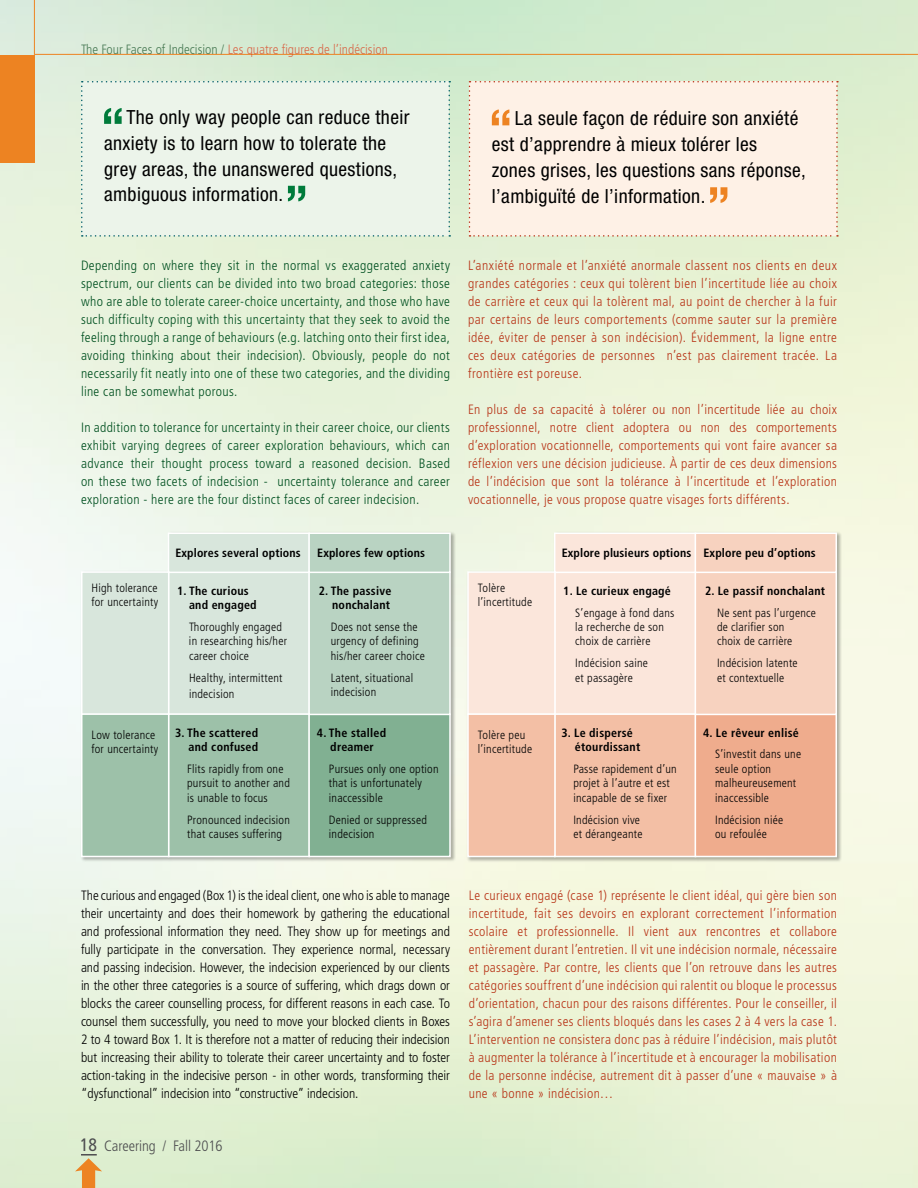
<style>
.page{position:relative;width:918px;height:1188px;background:#fff}
.page>*{position:absolute;margin:0;border:0;box-sizing:border-box;transform-origin:0 0}
.t1{font:condensed 19.5px/25.8px "Helvetica Neue";letter-spacing:.02em;color:#000}
.t2{font:300 condensed 15px "Frutiger LT Std";letter-spacing:-.005em;color:#4d4d4f}
.t3{font:300 condensed 13.5px/18px "Frutiger LT Std";letter-spacing:.03em;color:#b83518;text-align:justify}
.t4{font:300 condensed 13.5px/18px "Frutiger LT Std";letter-spacing:-.005em;color:#000;text-align:justify}
.t5{font:300 condensed 13.5px/18px "Frutiger LT Std";letter-spacing:.025em;color:#005020;text-align:justify}
.t6{font:300 condensed 13.5px "Frutiger LT Std";color:#db4020}
.t7{font:300 condensed 12px/14.4px "Frutiger";letter-spacing:.02em;color:#000}
.t8{font:700 condensed 12px/14.4px "Frutiger";letter-spacing:.02em;color:#000}
.s1{color:#1a552a}
.s2{font-weight:400;font-size:18px}
</style>
<div class="page">
<img style="left:0;top:0;width:918px;height:1188px">
<hr style="left:34px;top:54px;width:884px;height:1px;background:#ed8322">
<hr style="left:34px;top:0;width:1px;height:55px;background:#ed8322">
<div style="left:0;top:55px;width:34px;height:108px;background:#ed8322"></div>
<svg style="left:75px;top:1154px;width:27px;height:34px"></svg>
<div style="left:80px;top:532px;width:376px;height:331px;background:#000;opacity:.3"></div>
<div style="left:168px;top:571px;width:142px;height:144px;background:#d8e6dc;border:2px solid #fff"></div>
<div style="left:168px;top:533px;width:142px;height:40px;background:#d8e6dc;border:2px solid #fff"></div>
<div style="left:81px;top:571px;width:88px;height:144px;background:#d8e6dc;border:2px solid #fff"></div>
<div style="left:168px;top:713px;width:142px;height:144px;background:#9dc1a9;border:2px solid #fff"></div>
<div style="left:81px;top:713px;width:88px;height:144px;background:#9dc1a9;border:2px solid #fff"></div>
<div style="left:308px;top:713px;width:143px;height:144px;background:#81b092;border:2px solid #fff"></div>
<div style="left:308px;top:571px;width:143px;height:144px;background:#b9d3c2;border:2px solid #fff"></div>
<div style="left:308px;top:533px;width:143px;height:40px;background:#b9d3c2;border:2px solid #fff"></div>
<div style="left:466px;top:532px;width:376px;height:331px;background:#000;opacity:.3"></div>
<div style="left:554px;top:571px;width:142px;height:144px;background:#fbe6db;border:2px solid #fff"></div>
<div style="left:554px;top:533px;width:142px;height:40px;background:#fbe6db;border:2px solid #fff"></div>
<div style="left:467px;top:571px;width:89px;height:144px;background:#fbe6db;border:2px solid #fff"></div>
<div style="left:554px;top:713px;width:142px;height:144px;background:#f3bfa5;border:2px solid #fff"></div>
<div style="left:467px;top:713px;width:89px;height:144px;background:#f3bfa5;border:2px solid #fff"></div>
<div style="left:695px;top:713px;width:142px;height:144px;background:#efac8d;border:2px solid #fff"></div>
<div style="left:695px;top:571px;width:142px;height:144px;background:#f7d2bf;border:2px solid #fff"></div>
<div style="left:695px;top:533px;width:142px;height:40px;background:#f7d2bf;border:2px solid #fff"></div>
<div style="left:81px;top:81px;width:369px;height:156px;background:#ecf4ea"></div>
<div style="left:469px;top:81px;width:369px;height:156px;background:#fef1e6"></div>
<p class="t6" style="left:81px;top:42px;width:308px"><span class="s1">The Four Faces of Indecision /</span> Les quatre figures de l’indécision</p>
<h1 class="t1" style="left:104px;top:104px;width:307px;text-indent:22px">The only way people can reduce their anxiety is to learn how to tolerate the grey areas, the unanswered questions, ambiguous information.</h1>
<h1 class="t1" style="left:492px;top:105px;width:315px;text-indent:23px">La seule façon de réduire son anxiété est d’apprendre à mieux tolérer les<br>zones grises, les questions sans réponse, l’ambiguïté de l’information.</h1>
<p class="t5" style="left:81px;top:257px;width:371px">Depending on where they sit in the normal vs exaggerated anxiety spectrum, our clients can be divided into two broad categories: those who are able to tolerate career-choice uncertainty, and those who have such difficulty coping with this uncertainty that they seek to avoid the feeling through a range of behaviours (e.g. latching onto their first idea, avoiding thinking about their indecision). Obviously, people do not necessarily fit neatly into one of these two categories, and the dividing line can be somewhat porous.</p>
<p class="t5" style="left:81px;top:418px;width:371px">In addition to tolerance for uncertainty in their career choice, our clients exhibit varying degrees of career exploration behaviours, which can advance their thought process toward a reasoned decision. Based on these two facets of indecision - uncertainty tolerance and career exploration - here are the four distinct faces of career indecision.</p>
<p class="t7" style="left:92px;top:581px;width:68px">High tolerance for uncertainty</p>
<p class="t7" style="left:92px;top:728px;width:68px">Low tolerance for uncertainty</p>
<p class="t8" style="left:176px;top:546px;width:127px">Explores several options</p>
<p class="t8" style="left:317px;top:546px;width:109px">Explores few options</p>
<p class="t8" style="left:189px;top:583px;width:69px;text-indent:-12px">1. The curious and engaged</p>
<p class="t7" style="left:189px;top:620px;width:100px">Thoroughly engaged in researching his/her career choice</p>
<p class="t7" style="left:189px;top:670px;width:95px;line-height:16.2px">Healthy, intermittent indecision</p>
<p class="t8" style="left:175px;top:725px;width:85px;text-align:right">3. The scattered and confused</p>
<p class="t7" style="left:187px;top:762px;width:104px">Flits rapidly from one pursuit to another and is unable to focus</p>
<p class="t7" style="left:187px;top:812px;width:104px">Pronounced indecision that causes suffering</p>
<p class="t8" style="left:319px;top:583px;width:74px;text-align:right">2. The passive nonchalant</p>
<p class="t7" style="left:331px;top:620px;width:96px">Does not sense the urgency of defining his/her career choice</p>
<p class="t7" style="left:331px;top:671px;width:84px">Latent, situational indecision</p>
<p class="t8" style="left:317px;top:725px;width:71px;text-align:center">4. The stalled dreamer</p>
<p class="t7" style="left:329px;top:762px;width:111px">Pursues only one option that is unfortunately inaccessible</p>
<p class="t7" style="left:329px;top:812px;width:100px">Denied or suppressed indecision</p>
<p class="t3" style="left:468px;top:256px;width:371px">L’anxiété normale et l’anxiété anormale classent nos clients en deux grandes catégories : ceux qui tolèrent bien l’incertitude liée au choix de carrière et ceux qui la tolèrent mal, au point de chercher à la fuir par certains de leurs comportements (comme sauter sur la première idée, éviter de penser à son indécision). Évidemment, la ligne entre ces deux catégories de personnes n’est pas clairement tracée. La frontière est poreuse.</p>
<p class="t3" style="left:468px;top:400px;width:371px">En plus de sa capacité à tolérer ou non l’incertitude liée au choix professionnel, notre client adoptera ou non des comportements d’exploration vocationnelle, comportements qui vont faire avancer sa réflexion vers une décision judicieuse. À partir de ces deux dimensions de l’indécision que sont la tolérance à l’incertitude et l’exploration vocationnelle, je vous propose quatre visages forts différents.</p>
<p class="t7" style="left:478px;top:581px;width:56px">Tolère l’incertitude</p>
<p class="t7" style="left:478px;top:728px;width:56px">Tolère peu l’incertitude</p>
<p class="t8" style="left:562px;top:546px;width:256px">Explore plusieurs options Explore peu d’options</p>
<p class="t8" style="left:563px;top:583px;width:109px">1. Le curieux engagé</p>
<p class="t7" style="left:575px;top:605px;width:101px">S’engage à fond dans la recherche de son choix de carrière</p>
<p class="t7" style="left:575px;top:656px;width:74px">Indécision saine et passagère</p>
<p class="t8" style="left:575px;top:725px;width:67px;text-indent:-13px">3. Le dispersé étourdissant</p>
<p class="t7" style="left:573px;top:762px;width:105px">Passe rapidement d’un projet à l’autre et est incapable de se fixer</p>
<p class="t7" style="left:573px;top:812px;width:71px">Indécision vive et dérangeante</p>
<p class="t8" style="left:705px;top:583px;width:122px">2. Le passif nonchalant</p>
<p class="t7" style="left:717px;top:605px;width:101px">Ne sent pas l’urgence de clarifier son<br>choix de carrière</p>
<p class="t7" style="left:717px;top:656px;width:82px">Indécision latente et contextuelle</p>
<p class="t8" style="left:703px;top:725px;width:97px">4. Le rêveur enlisé</p>
<p class="t7" style="left:715px;top:747px;width:88px">S’investit dans une seule option malheureusement inaccessible</p>
<p class="t7" style="left:715px;top:812px;width:70px">Indécision niée ou refoulée</p>
<p class="t4" style="left:81px;top:887px;width:371px">The curious and engaged (Box 1) is the ideal client, one who is able to manage their uncertainty and does their homework by gathering the educational and professional information they need. They show up for meetings and fully participate in the conversation. They experience normal, necessary and passing indecision. However, the indecision experienced by our clients in the other three categories is a source of suffering, which drags down or blocks the career counselling process, for different reasons in each case. To counsel them successfully, you need to move your blocked clients in Boxes 2 to 4 toward Box 1. It is therefore not a matter of reducing their indecision but increasing their ability to tolerate their career uncertainty and to foster action-taking in the indecisive person - in other words, transforming their “dysfunctional” indecision into “constructive” indecision.</p>
<p class="t3" style="left:469px;top:886px;width:370px">Le curieux engagé (case 1) représente le client idéal, qui gère bien son incertitude, fait ses devoirs en explorant correctement l’information scolaire et professionnelle. Il vient aux rencontres et collabore entièrement durant l’entretien. Il vit une indécision normale, nécessaire et passagère. Par contre, les clients que l’on retrouve dans les autres catégories souffrent d’une indécision qui ralentit ou bloque le processus d’orientation, chacun pour des raisons différentes. Pour le conseiller, il s’agira d’amener ses clients bloqués dans les cases 2 à 4 vers la case 1.<br>L’intervention ne consistera donc pas à réduire l’indécision, mais plutôt à augmenter la tolérance à l’incertitude et à encourager la mobilisation de la personne indécise, autrement dit à passer d’une « mauvaise » à une « bonne » indécision…</p>
<p class="t2" style="left:80px;top:1138px;width:144px"><span class="s2">18</span> Careering / Fall 2016</p>
</div>
